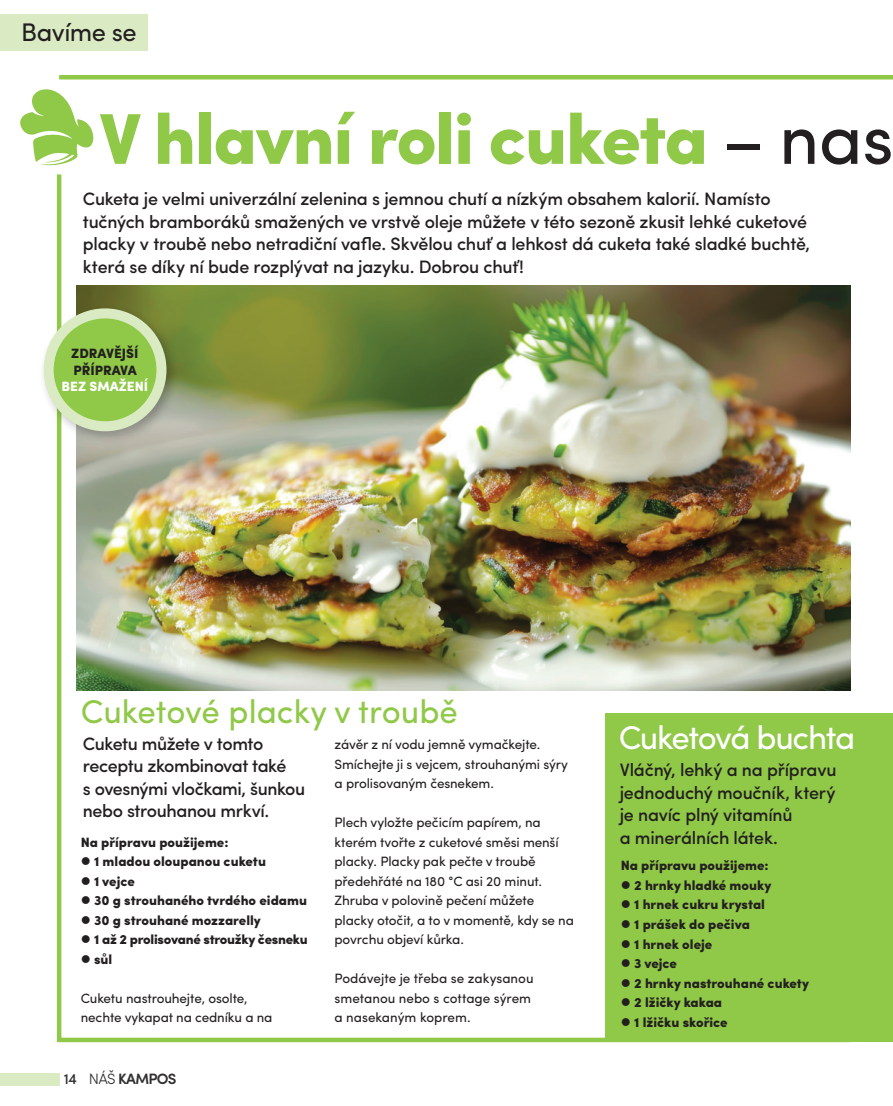
<style>
.page{position:relative;width:893px;height:1106px;background:#fff}
.page>*{position:absolute;margin:0;border:0;box-sizing:border-box;transform-origin:0 0}
.Chleba_Kampos{font:900 72px "Sofia Pro";letter-spacing:-.02em;color:#90c848}
.Normální{font:33px "Sofia Pro";color:#90c848}
.Normální-2{font:33px "Sofia Pro";letter-spacing:-.04em;color:#fff}
.Chleba_Kampos-2{font:25.5px "Sofia Pro";letter-spacing:-.02em;color:#231f20}
.Normální-3{font:500 18px/22.5px "Sofia Pro";letter-spacing:-.015em;color:#231f20}
.t1{font:600 15px "Sofia Pro";letter-spacing:-.05em;color:#312f30}
.Normální-4{font:13.5px/19.5px "Sofia Pro";letter-spacing:-.01em;color:#231f20}
.Normální-5{font:900 13.5px "Sofia Pro";color:#231f20}
.Normální-6{font:900 13.5px "Sofia Pro";letter-spacing:-.02em;color:#231f20}
.Chleba_Kampos-3{font:900 13.5px "Sofia Pro";color:#231f20}
.Chleba_Kampos-4{font:900 13.5px "Sofia Pro";color:#fff}
.s1{font-weight:400;color:#231f20}
.s2{font-weight:500}
.s3{font-weight:300}
</style>
<div class="page">
<svg style="left:20px;top:79px;width:79px;height:87px"></svg>
<hr style="left:59px;top:75px;width:834px;height:4px;background:#90c848">
<img style="left:56px;top:174px;width:795px;height:869px">
<div style="left:605px;top:713px;width:288px;height:329px;background:#90c848"></div>
<div style="left:39px;top:304px;width:141px;height:140px;background:#231f20;opacity:.3"></div>
<div style="left:44px;top:308px;width:122px;height:123px;background:#daebc4;border-radius:50%"></div>
<div style="left:54px;top:318px;width:102px;height:103px;background:#90c848;border-radius:50%"></div>
<div style="left:0;top:1073px;width:60px;height:12px;background:#daebc4"></div>
<div style="left:0;top:15px;width:148px;height:36px;background:#daebc4"></div>
<p class="Chleba_Kampos-2" style="left:21px;top:13px;width:117px">Bavíme se</p>
<p class="Chleba_Kampos" style="left:99px;top:82px;width:796px">V hlavní roli cuketa <span class="s1">– nas</span></p>
<p class="Normální-3" style="left:83px;top:186px;width:729px">Cuketa je velmi univerzální zelenina s jemnou chutí a nízkým obsahem kalorií. Namísto tučných bramboráků smažených ve vrstvě oleje můžete v této sezoně zkusit lehké cuketové placky v troubě nebo netradiční vafle. Skvělou chuť a lehkost dá cuketa také sladké buchtě, která se díky ní bude rozplývat na jazyku. Dobrou chuť!</p>
<p class="Chleba_Kampos-3" style="left:71px;top:343px;width:69px">ZDRAVĚJŠÍ</p>
<p class="Chleba_Kampos-3" style="left:73px;top:359px;width:65px">PŘÍPRAVA</p>
<p class="Chleba_Kampos-4" style="left:62px;top:376px;width:88px">BEZ SMAŽENÍ</p>
<p class="Normální" style="left:81px;top:687px;width:379px">Cuketové placky v troubě</p>
<p class="Normální-3" style="left:83px;top:730px;width:224px">Cuketu můžete v tomto receptu zkombinovat také<br>s ovesnými vločkami, šunkou nebo strouhanou mrkví.</p>
<p class="Normální-5" style="left:81px;top:831px;width:149px">Na přípravu použijeme:</p>
<p class="Normální-5" style="left:81px;top:850px;width:187px">● 1 mladou oloupanou cuketu</p>
<p class="Normální-5" style="left:81px;top:870px;width:56px">● 1 vejce</p>
<p class="Normální-5" style="left:81px;top:889px;width:228px">● 30 g strouhaného tvrdého eidamu</p>
<p class="Normální-5" style="left:81px;top:909px;width:182px">● 30 g strouhané mozzarelly</p>
<p class="Normální-6" style="left:81px;top:928px;width:229px">● 1 až 2 prolisované stroužky česneku</p>
<p class="Normální-5" style="left:81px;top:948px;width:33px">● sůl</p>
<p class="Normální-4" style="left:81px;top:987px;width:193px">Cuketu nastrouhejte, osolte, nechte vykapat na cedníku a na</p>
<p class="t1" style="left:64px;top:1067px;width:114px"><span class="s2">14</span> <span class="s3">NÁŠ</span> KAMPOS</p>
<p class="Normální-4" style="left:334px;top:733px;width:235px">závěr z ní vodu jemně vymačkejte.<br>Smíchejte ji s vejcem, strouhanými sýry a prolisovaným česnekem.</p>
<p class="Normální-4" style="left:334px;top:811px;width:241px">Plech vyložte pečicím papírem, na kterém tvořte z cuketové směsi menší placky. Placky pak pečte v troubě předehřáté na 180 °C asi 20 minut.<br>Zhruba v polovině pečení můžete placky otočit, a to v momentě, kdy se na povrchu objeví kůrka.</p>
<p class="Normální-4" style="left:334px;top:967px;width:201px">Podávejte je třeba se zakysanou smetanou nebo s cottage sýrem a nasekaným koprem.</p>
<p class="Normální-2" style="left:619px;top:713px;width:238px">Cuketová buchta</p>
<p class="Normální-3" style="left:620px;top:757px;width:218px">Vláčný, lehký a na přípravu jednoduchý moučník, který je navíc plný vitamínů<br>a minerálních látek.</p>
<p class="Normální-5" style="left:621px;top:855px;width:149px">Na přípravu použijeme:</p>
<p class="Normální-5" style="left:621px;top:874px;width:152px">● 2 hrnky hladké mouky</p>
<p class="Normální-5" style="left:621px;top:894px;width:146px">● 1 hrnek cukru krystal</p>
<p class="Normální-5" style="left:621px;top:913px;width:131px">● 1 prášek do pečiva</p>
<p class="Normální-5" style="left:621px;top:933px;width:93px">● 1 hrnek oleje</p>
<p class="Normální-5" style="left:621px;top:952px;width:58px">● 3 vejce</p>
<p class="Normální-5" style="left:621px;top:972px;width:190px">● 2 hrnky nastrouhané cukety</p>
<p class="Normální-5" style="left:621px;top:991px;width:103px">● 2 lžičky kakaa</p>
<p class="Normální-5" style="left:621px;top:1011px;width:108px">● 1 lžičku skořice</p>
</div>
